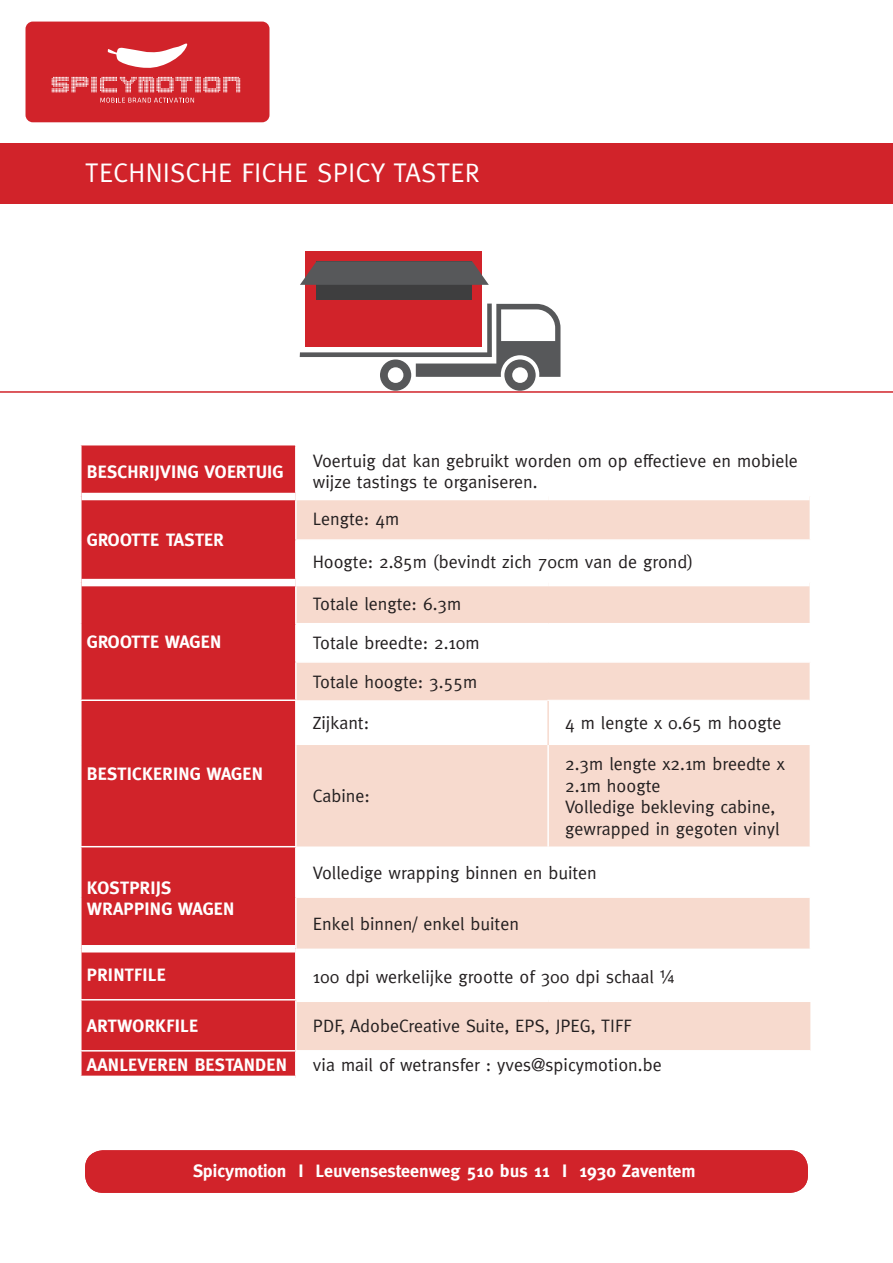
<style>
.page{position:relative;width:893px;height:1263px;background:#fff}
.page>*{position:absolute;margin:0;border:0;box-sizing:border-box;transform-origin:0 0}
.t1{font:27px "Meta";letter-spacing:.015em;color:#fff}
.t2{font:18px/21.6px "Meta";color:#231f20}
.t3{font:700 18px "Meta";letter-spacing:.015em;color:#fff}
.s1{font-family:"Helvetica Neue"}
</style>
<div class="page">
<div style="left:26px;top:22px;width:243px;height:100px;background:#d1232a;border-radius:7px"></div>
<svg style="left:52px;top:77px;width:188px;height:15px"></svg>
<svg style="left:108px;top:43px;width:80px;height:25px"></svg>
<svg style="left:100px;top:98px;width:94px;height:5px"></svg>
<div style="left:0;top:144px;width:893px;height:60px;background:#d1232a"></div>
<div style="left:85px;top:1150px;width:723px;height:43px;background:#d1232a;border-radius:18px"></div>
<hr style="left:0;top:391px;width:893px;height:2px;background:#d1232a">
<div style="left:82px;top:445px;width:213px;height:631px;background:#d1232a"></div>
<div style="left:297px;top:500px;width:513px;height:39px;background:#f7dace"></div>
<svg style="left:297px;top:586px;width:513px;height:464px;fill:#f7dace"></svg>
<hr style="left:80px;top:699px;width:217px;height:2px;background:#fff">
<hr style="left:295px;top:623px;width:253px;height:1px;background:#fff">
<hr style="left:548px;top:623px;width:263px;height:1px;background:#fff">
<hr style="left:295px;top:661px;width:253px;height:2px;background:#fff">
<hr style="left:548px;top:661px;width:263px;height:2px;background:#fff">
<hr style="left:547px;top:701px;width:2px;height:44px;background:#f7dace">
<hr style="left:547px;top:745px;width:2px;height:102px;background:#fff">
<div style="left:297px;top:997px;width:251px;height:5px;background:#fff"></div>
<div style="left:548px;top:997px;width:263px;height:5px;background:#fff"></div>
<hr style="left:547px;top:700px;width:263px;height:1px;background:#fff">
<div style="left:82px;top:493px;width:214px;height:7px;background:#fff"></div>
<div style="left:82px;top:579px;width:214px;height:7px;background:#fff"></div>
<div style="left:82px;top:945px;width:213px;height:7px;background:#fff"></div>
<hr style="left:80px;top:846px;width:217px;height:1px;background:#fff">
<hr style="left:80px;top:999px;width:217px;height:1px;background:#fff">
<hr style="left:80px;top:1050px;width:216px;height:1px;background:#fff">
<div style="left:306px;top:252px;width:176px;height:95px;background:#d1232a"></div>
<div style="left:316px;top:261px;width:156px;height:39px;background:#3e3e3f"></div>
<svg style="left:300px;top:304px;width:260px;height:87px"></svg>
<svg style="left:300px;top:261px;width:189px;height:24px;background:#635e60"></svg>
<p class="t1" style="left:85px;top:157px;width:397px">TECHNISCHE FICHE SPICY TASTER</p>
<p class="t3" style="left:87px;top:461px;width:198px">BESCHRIJVING VOERTUIG</p>
<p class="t2" style="left:313px;top:449px;width:487px">Voertuig dat kan gebruikt worden om op effectieve en mobiele wijze tastings te organiseren.</p>
<p class="t3" style="left:87px;top:529px;width:138px">GROOTTE TASTER</p>
<p class="t3" style="left:87px;top:631px;width:136px">GROOTTE WAGEN</p>
<p class="t3" style="left:87px;top:763px;width:178px">BESTICKERING WAGEN</p>
<p class="t3" style="left:87px;top:877px;width:86px">KOSTPRIJS</p>
<p class="t3" style="left:87px;top:898px;width:149px">WRAPPING WAGEN</p>
<p class="t2" style="left:313px;top:508px;width:88px">Lengte: 4m</p>
<p class="t2" style="left:313px;top:551px;width:382px">Hoogte: 2.85m (bevindt zich 70cm van de grond)</p>
<p class="t2" style="left:313px;top:592px;width:150px">Totale lengte: 6.3m</p>
<p class="t2" style="left:313px;top:632px;width:168px">Totale breedte: 2.10m</p>
<p class="t2" style="left:313px;top:670px;width:166px">Totale hoogte: 3.55m</p>
<p class="t2" style="left:313px;top:712px;width:58px">Zijkant:</p>
<p class="t2" style="left:565px;top:712px;width:218px">4 m lengte x 0.65 m hoogte</p>
<p class="t2" style="left:313px;top:785px;width:59px">Cabine:</p>
<p class="t2" style="left:565px;top:753px;width:221px">2.3m lengte x2.1m breedte x<br>2.1m hoogte</p>
<p class="t2" style="left:565px;top:796px;width:216px">Volledige bekleving cabine, gewrapped in gegoten vinyl</p>
<p class="t2" style="left:313px;top:861px;width:286px">Volledige wrapping binnen en buiten</p>
<p class="t2" style="left:313px;top:912px;width:208px">Enkel binnen/ enkel buiten</p>
<p class="t3" style="left:87px;top:964px;width:80px">PRINTFILE</p>
<p class="t2" style="left:313px;top:965px;width:363px">100 dpi werkelijke grootte of 300 dpi schaal <span class="s1">¼</span></p>
<p class="t3" style="left:87px;top:1015px;width:113px">ARTWORKFILE</p>
<p class="t2" style="left:313px;top:1014px;width:321px">PDF, AdobeCreative Suite, EPS, JPEG, TIFF</p>
<p class="t3" style="left:87px;top:1054px;width:201px">AANLEVEREN BESTANDEN</p>
<p class="t2" style="left:313px;top:1054px;width:350px">via mail of wetransfer : yves@spicymotion.be</p>
<p class="t3" style="left:193px;top:1161px;width:504px">Spicymotion I Leuvensesteenweg 510 bus 11 I 1930 Zaventem</p>
</div>
